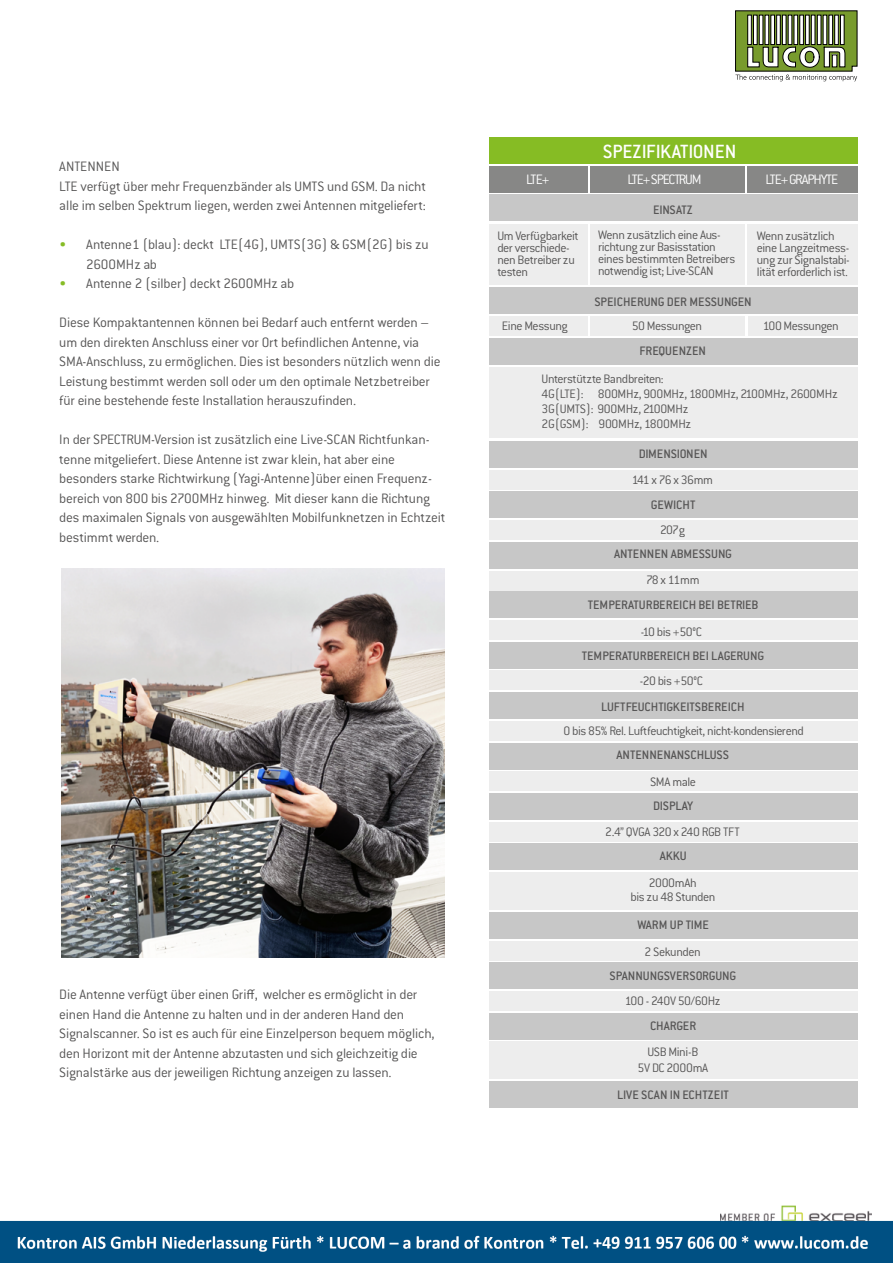
<style>
.page{position:relative;width:893px;height:1263px;background:#fff}
.page>*{position:absolute;margin:0;border:0;box-sizing:border-box;transform-origin:0 0}
.t1{font:500 21px "Conduit ITC Std";letter-spacing:-.005em;color:#fff}
.t2{font:300 15px/19.5px "Conduit ITC Std";letter-spacing:-.015em;color:#575656}
.t3{font:300 15px "Conduit ITC Std";letter-spacing:-.08em;color:#fff}
.t4{font:300 13.5px/12px "Conduit ITC Std";letter-spacing:-.03em;color:#575656}
.t5{font:500 13.5px "Conduit ITC Std";color:#575656}
.t6{font:300 13.5px "Conduit ITC Std";letter-spacing:-.05em;color:#575656}
.s1{color:#86bc25}
</style>
<div class="page">
<img style="left:0;top:10px;width:892px;height:1253px">
<p class="t2" style="left:59px;top:156px;width:368px">ANTENNEN<br>LTE verfügt über mehr Frequenzbänder als UMTS und GSM. Da nicht alle im selben Spektrum liegen, werden zwei Antennen mitgeliefert:</p>
<p class="t2" style="left:86px;top:234px;width:344px;text-indent:-27px"><span class="s1">•</span> Antenne1 (blau): deckt LTE(4G), UMTS(3G) &amp; GSM(2G) bis zu<br>2600MHz ab</p>
<p class="t2" style="left:59px;top:273px;width:237px"><span class="s1">•</span> Antenne 2 (silber) deckt 2600MHz ab</p>
<p class="t2" style="left:59px;top:312px;width:383px">Diese Kompaktantennen können bei Bedarf auch entfernt werden – um den direkten Anschluss einer vor Ort befindlichen Antenne, via SMA-Anschluss, zu ermöglichen. Dies ist besonders nützlich wenn die Leistung bestimmt werden soll oder um den optimale Netzbetreiber für eine bestehende feste Installation herauszufinden.</p>
<p class="t2" style="left:59px;top:429px;width:388px">In der SPECTRUM-Version ist zusätzlich eine Live-SCAN Richtfunkan&shy;tenne mitgeliefert. Diese Antenne ist zwar klein, hat aber eine besonders starke Richtwirkung (Yagi-Antenne)über einen Frequenz&shy;bereich von 800 bis 2700MHz hinweg. Mit dieser kann die Richtung des maximalen Signals von ausgewählten Mobilfunknetzen in Echtzeit bestimmt werden.</p>
<p class="t2" style="left:59px;top:984px;width:377px">Die Antenne verfügt über einen Griff, welcher es ermöglicht in der einen Hand die Antenne zu halten und in der anderen Hand den Signalscanner. So ist es auch für eine Einzelperson bequem möglich, den Horizont mit der Antenne abzutasten und sich gleichzeitig die Signalstärke aus der jeweiligen Richtung anzeigen zu lassen.</p>
<h1 class="t1" style="left:603px;top:139px;width:135px">SPEZIFIKATIONEN</h1>
<p class="t3" style="left:526px;top:171px;width:25px">LTE+</p>
<p class="t3" style="left:627px;top:171px;width:76px">LTE+ SPECTRUM</p>
<p class="t5" style="left:653px;top:201px;width:41px">EINSATZ</p>
<p class="t3" style="left:765px;top:171px;width:74px">LTE+ GRAPHYTE</p>
<p class="t4" style="left:497px;top:230px;width:83px">Um Verfügbarkeit der verschiede&shy;nen Betreiber zu testen</p>
<p class="t4" style="left:598px;top:228px;width:139px">Wenn zusätzlich eine Aus&shy;richtung zur Basisstation eines bestimmten Betreibers notwendig ist; Live-SCAN</p>
<p class="t5" style="left:594px;top:294px;width:159px">SPEICHERUNG DER MESSUNGEN</p>
<p class="t4" style="left:502px;top:319px;width:68px">Eine Messung</p>
<p class="t4" style="left:632px;top:319px;width:72px">50 Messungen</p>
<p class="t4" style="left:757px;top:230px;width:94px">Wenn zusätzlich eine Langzeitmess&shy;ung zur Signalstabi&shy;lität erforderlich ist.</p>
<p class="t4" style="left:763px;top:319px;width:77px">100 Messungen</p>
<p class="t5" style="left:639px;top:342px;width:68px">FREQUENZEN</p>
<p class="t4" style="left:542px;top:371px;width:298px;line-height:15px">Unterstützte Bandbreiten:<br>4G(LTE): 800MHz, 900MHz, 1800MHz, 2100MHz, 2600MHz 3G(UMTS): 900MHz, 2100MHz<br>2G(GSM): 900MHz, 1800MHz</p>
<p class="t5" style="left:639px;top:446px;width:71px">DIMENSIONEN</p>
<p class="t6" style="left:632px;top:471px;width:83px">141 x 76 x 36mm</p>
<p class="t5" style="left:651px;top:496px;width:46px">GEWICHT</p>
<p class="t4" style="left:660px;top:523px;width:26px">207g</p>
<p class="t4" style="left:646px;top:573px;width:55px">78 x 11mm</p>
<p class="t5" style="left:614px;top:545px;width:120px">ANTENNEN ABMESSUNG</p>
<p class="t5" style="left:588px;top:596px;width:172px">TEMPERATURBEREICH BEI BETRIEB</p>
<p class="t4" style="left:641px;top:625px;width:63px">-10 bis +50°C</p>
<p class="t5" style="left:582px;top:647px;width:184px">TEMPERATURBEREICH BEI LAGERUNG</p>
<p class="t4" style="left:640px;top:674px;width:65px">-20 bis +50°C</p>
<p class="t5" style="left:601px;top:699px;width:145px">LUFTFEUCHTIGKEITSBEREICH</p>
<p class="t4" style="left:564px;top:724px;width:242px">0 bis 85% Rel. Luftfeuchtigkeit, nicht-kondensierend</p>
<p class="t5" style="left:616px;top:747px;width:114px">ANTENNENANSCHLUSS</p>
<p class="t4" style="left:650px;top:775px;width:48px">SMA male</p>
<p class="t5" style="left:653px;top:797px;width:42px">DISPLAY</p>
<p class="t4" style="left:605px;top:825px;width:136px">2.4” QVGA 320 x 240 RGB TFT</p>
<p class="t5" style="left:660px;top:848px;width:28px">AKKU</p>
<p class="t4" style="left:649px;top:876px;width:49px">2000mAh</p>
<p class="t4" style="left:630px;top:890px;width:86px">bis zu 48 Stunden</p>
<p class="t5" style="left:637px;top:917px;width:73px">WARM UP TIME</p>
<p class="t4" style="left:644px;top:945px;width:58px">2 Sekunden</p>
<p class="t5" style="left:610px;top:968px;width:128px">SPANNUNGSVERSORGUNG</p>
<p class="t4" style="left:625px;top:995px;width:97px">100 - 240V 50/60Hz</p>
<p class="t5" style="left:650px;top:1017px;width:48px">CHARGER</p>
<p class="t4" style="left:647px;top:1046px;width:52px">USB Mini-B</p>
<p class="t4" style="left:637px;top:1061px;width:72px">5V DC 2000mA</p>
<p class="t5" style="left:617px;top:1086px;width:113px">LIVE SCAN IN ECHTZEIT</p>
</div>
